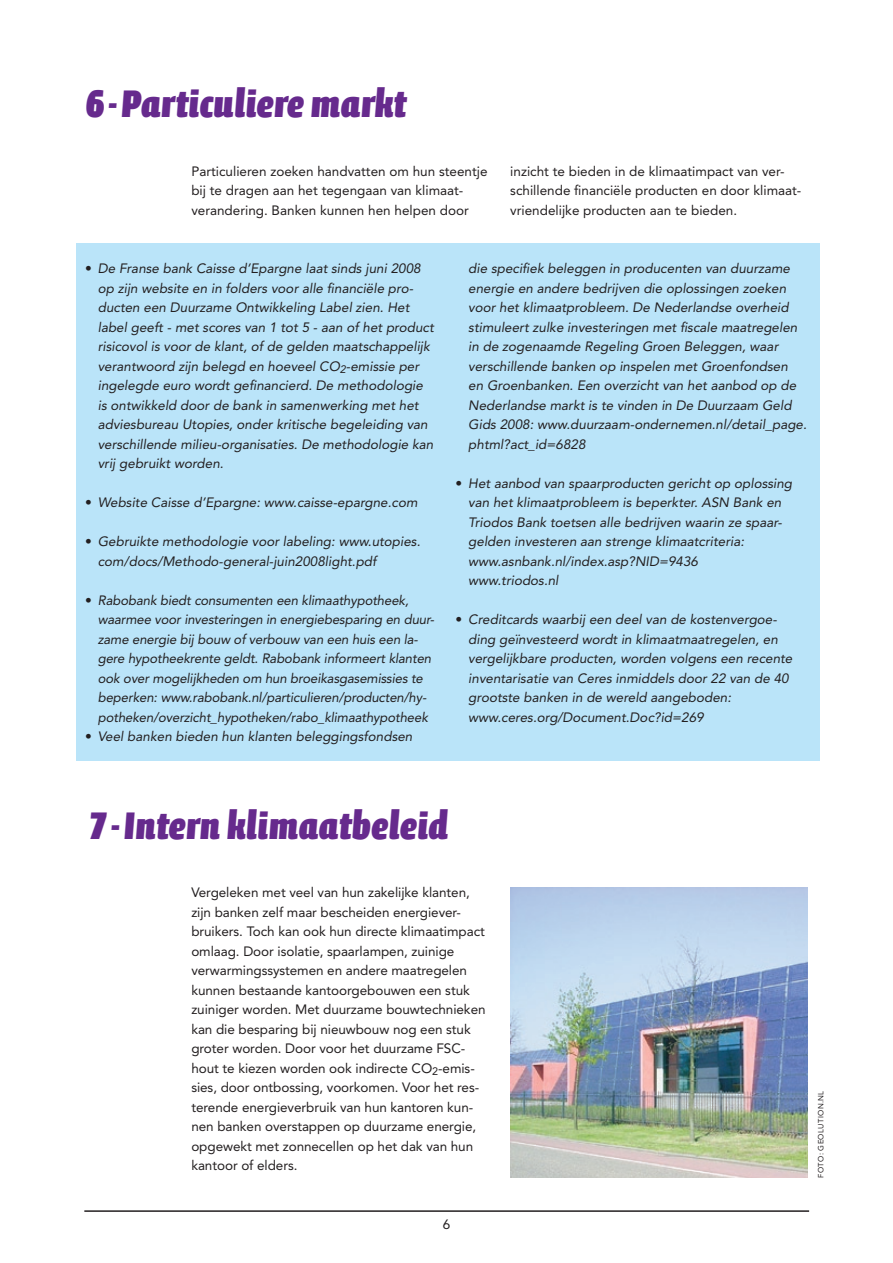
<style>
.page{position:relative;width:893px;height:1263px;background:#fff}
.page>*{position:absolute;margin:0;border:0;box-sizing:border-box;transform-origin:0 0}
.t1{font:900 39px "Calcite Pro";color:#662a8d}
.t2{font:italic 13.5px/19.5px "Avenir";color:#231f20}
.t3{font:13.5px/19.5px "Avenir";letter-spacing:-.005em;color:#231f20}
.t4{font:7.5px "Avenir";letter-spacing:.05em;color:#231f20}
.s1{font-style:normal}
</style>
<div class="page">
<hr style="left:84px;top:1210px;width:725px;height:2px;background:#231f20">
<div style="left:77px;top:243px;width:743px;height:517px;background:#bae4f9"></div>
<img style="left:510px;top:887px;width:297px;height:290px">
<h1 class="t1" style="left:86px;top:81px;width:322px">6 - Particuliere markt</h1>
<p class="t3" style="left:191px;top:161px;width:298px">Particulieren zoeken handvatten om hun steentje bij te dragen aan het tegengaan van klimaat&shy;verandering. Banken kunnen hen helpen door</p>
<p class="t3" style="left:510px;top:161px;width:293px">inzicht te bieden in de klimaatimpact van ver&shy;schillende financiële producten en door klimaat&shy;vriendelijke producten aan te bieden.</p>
<p class="t2" style="left:98px;top:259px;width:337px;text-indent:-13px"><span class="s1">•</span> De Franse bank Caisse d’Epargne laat sinds juni 2008 op zijn website en in folders voor alle financiële pro&shy;ducten een Duurzame Ontwikkeling Label zien. Het label geeft - met scores van 1 tot 5 - aan of het product risicovol is voor de klant, of de gelden maatschappelijk verantwoord zijn belegd en hoeveel CO<sub>2</sub>-emissie per ingelegde euro wordt gefinancierd. De methodologie is ontwikkeld door de bank in samenwerking met het adviesbureau Utopies, onder kritische begeleiding van verschillende milieu-organisaties. De methodologie kan vrij gebruikt worden.</p>
<p class="t2" style="left:85px;top:493px;width:334px"><span class="s1">•</span> Website Caisse d’Epargne: www.caisse-epargne.com</p>
<p class="t2" style="left:98px;top:532px;width:324px;text-indent:-13px"><span class="s1">•</span> Gebruikte methodologie voor labeling: www.utopies. com/docs/Methodo-general-juin2008light.pdf</p>
<p class="t2" style="left:98px;top:590px;width:338px;text-indent:-13px"><span class="s1">•</span> Rabobank biedt consumenten een klimaathypotheek, waarmee voor investeringen in energiebesparing en duur&shy;zame energie bij bouw of verbouw van een huis een la&shy;gere hypotheekrente geldt. Rabobank informeert klanten ook over mogelijkheden om hun broeikasgasemissies te beperken: www.rabobank.nl/particulieren/producten/hy&shy;potheken/overzicht_hypotheken/rabo_klimaathypotheek</p>
<p class="t2" style="left:85px;top:727px;width:329px"><span class="s1">•</span> Veel banken bieden hun klanten beleggingsfondsen</p>
<p class="t2" style="left:468px;top:259px;width:340px">die specifiek beleggen in producenten van duurzame energie en andere bedrijven die oplossingen zoeken voor het klimaatprobleem. De Nederlandse overheid stimuleert zulke investeringen met fiscale maatregelen in de zogenaamde Regeling Groen Beleggen, waar verschillende banken op inspelen met Groenfondsen<br>en Groenbanken. Een overzicht van het aanbod op de Nederlandse markt is te vinden in De Duurzaam Geld Gids 2008: www.duurzaam-ondernemen.nl/detail_page. phtml?act_id=6828</p>
<p class="t2" style="left:468px;top:473px;width:325px;text-indent:-13px"><span class="s1">•</span> Het aanbod van spaarproducten gericht op oplossing van het klimaatprobleem is beperkter. ASN Bank en Triodos Bank toetsen alle bedrijven waarin ze spaar&shy;gelden investeren aan strenge klimaatcriteria: www.asnbank.nl/index.asp?NID=9436<br>www.triodos.nl</p>
<p class="t2" style="left:468px;top:610px;width:326px;text-indent:-13px"><span class="s1">•</span> Creditcards waarbij een deel van de kostenvergoe&shy;ding geïnvesteerd wordt in klimaatmaatregelen, en vergelijkbare producten, worden volgens een recente inven- tarisatie van Ceres inmiddels door 22 van de 40 grootste banken in de wereld aangeboden: www.ceres.org/Document.Doc?id=269</p>
<h1 class="t1" style="left:88px;top:802px;width:361px">7 - Intern klimaatbeleid</h1>
<p class="t3" style="left:191px;top:883px;width:296px">Vergeleken met veel van hun zakelijke klanten, zijn banken zelf maar bescheiden energiever&shy;bruikers. Toch kan ook hun directe klimaatimpact omlaag. Door isolatie, spaarlampen, zuinige verwarmingssystemen en andere maatregelen kunnen bestaande kantoorgebouwen een stuk zuiniger worden. Met duurzame bouwtechnieken kan die besparing bij nieuwbouw nog een stuk groter worden. Door voor het duurzame FSC&shy;hout te kiezen worden ook indirecte CO<sub>2</sub>-emis&shy;sies, door ontbossing, voorkomen. Voor het res&shy;terende energieverbruik van hun kantoren kun&shy;nen banken overstappen op duurzame energie, opgewekt met zonnecellen op het dak van hun kantoor of elders.</p>
<p class="t4" style="left:816px;top:1178px;width:88px;rotate:-90deg">foto: geolution .nl</p>
</div>
